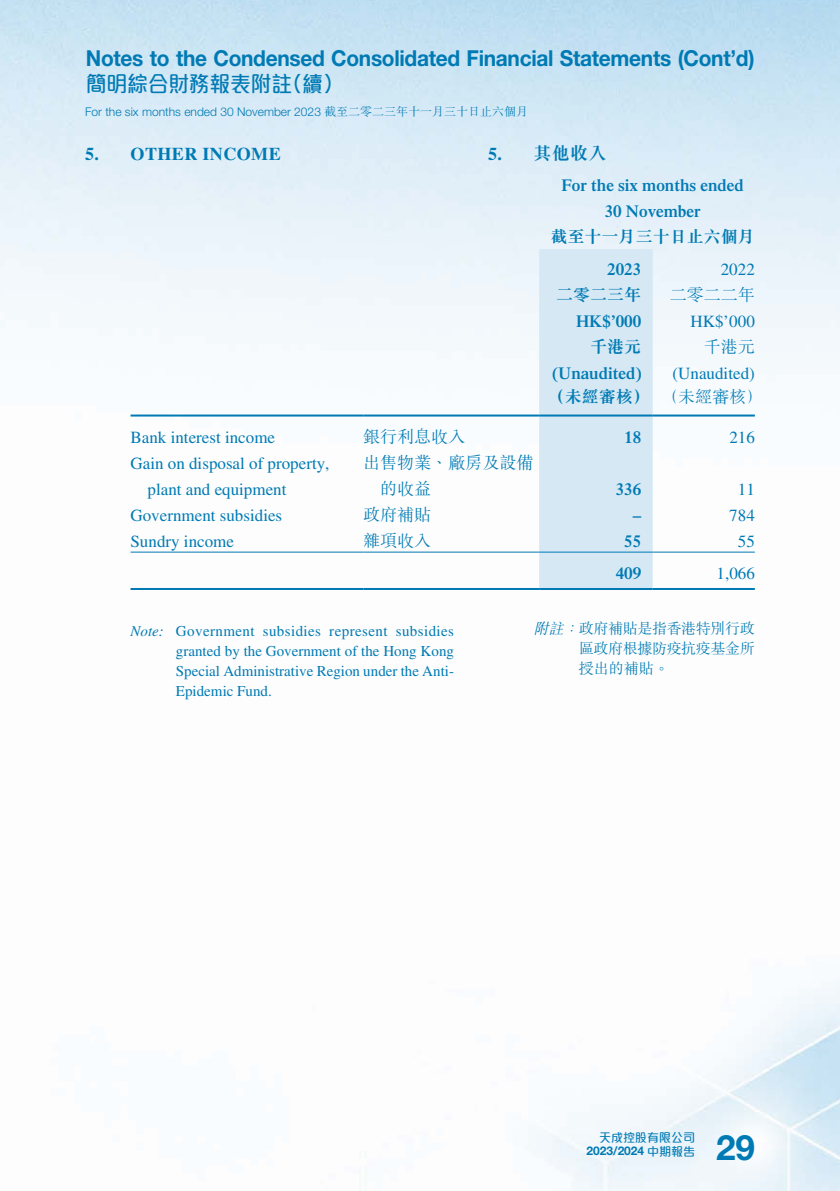
<style>
.page{position:relative;width:840px;height:1191px;background:#fff}
.page>*{position:absolute;margin:0;border:0;box-sizing:border-box;transform-origin:0 0}
.t1{font:700 35px "Helvetica Neue LT Std";color:#007ab4}
.t2{font:700 22px "Helvetica Neue LT Std";letter-spacing:-.015em;color:#007ab4;scale:.95 1}
.t3{font:500 22px "M Elle HK";letter-spacing:-.015em;color:#007ab4;scale:.95 1}
.t4{font:700 18px "Times LT Std";letter-spacing:.025em;color:#007ab4}
.t5{font:700 18px "M Sung HK";color:#007ab4}
.t6{font:17px/26px "Times LT Std";color:#007ab4}
.t7{font:600 17px/26px "Times LT Std";color:#007ab4;text-align:center}
.t8{font:300 17px/26px "M Sung HK";color:#007ab4}
.t9{font:700 17px "M Sung HK";color:#007ab4}
.t10{font:15px/20px "Times LT Std";color:#007ab4;text-align:justify}
.t11{font:300 15px/20px "M Sung HK";letter-spacing:-.025em;color:#007ab4;text-align:justify}
.t12{font:300 12px "Helvetica Neue LT Std";color:#007ab4}
.t13{font:700 12px "Helvetica Neue LT Std";color:#007ab4}
.t14{font:500 12px "M Elle HK";color:#007ab4}
.s1{font-family:"M Sung HK"}
.s2{font-family:"Times LT Std"}
.s3{font-weight:300}
.s4{font-style:italic}
.s5{font-family:"M Elle HK";font-weight:500}
</style>
<div class="page">
<img style="left:0;top:0;width:839px;height:1191px">
<div style="left:539px;top:249px;width:113px;height:339px;background:#d5e8f4"></div>
<hr style="left:130px;top:414px;width:233px;height:2px;background:#007ab4">
<hr style="left:363px;top:414px;width:176px;height:2px;background:#007ab4">
<hr style="left:539px;top:414px;width:113px;height:2px;background:#007ab4">
<hr style="left:652px;top:414px;width:102px;height:2px;background:#007ab4">
<hr style="left:130px;top:551px;width:233px;height:1px;background:#007ab4">
<hr style="left:363px;top:551px;width:176px;height:1px;background:#007ab4">
<hr style="left:539px;top:551px;width:113px;height:1px;background:#007ab4">
<hr style="left:652px;top:551px;width:102px;height:1px;background:#007ab4">
<hr style="left:130px;top:588px;width:233px;height:2px;background:#007ab4">
<hr style="left:363px;top:588px;width:176px;height:2px;background:#007ab4">
<hr style="left:539px;top:588px;width:113px;height:2px;background:#007ab4">
<hr style="left:652px;top:588px;width:102px;height:2px;background:#007ab4">
<h2 class="t2" style="left:86px;top:45px;width:705px">Notes to the Condensed Consolidated Financial Statements (Cont’d)</h2>
<h2 class="t3" style="left:86px;top:69px;width:273px">簡明綜合財務報表附註（續）</h2>
<p class="t12" style="left:85px;top:104px;width:444px">For the six months ended 30 November 2023 <span class="s1">截至二零二三年十一月三十日止六個月</span></p>
<p class="t4" style="left:85px;top:143px;width:197px">5. OTHER INCOME</p>
<p class="t5" style="left:488px;top:140px;width:120px"><span class="s2">5.</span> 其他收入</p>
<p class="t7" style="left:561px;top:172px;width:184px">For the six months ended<br>30 November</p>
<p class="t9" style="left:550px;top:225px;width:205px">截至十一月三十日止六個月</p>
<p class="t7" style="left:607px;top:256px;width:35px">2023</p>
<p class="t6" style="left:720px;top:256px;width:35px">2022</p>
<p class="t9" style="left:556px;top:283px;width:86px">二零二三年</p>
<p class="t8" style="left:669px;top:281px;width:86px">二零二二年</p>
<p class="t7" style="left:575px;top:308px;width:67px">HK$’000</p>
<p class="t6" style="left:690px;top:308px;width:66px">HK$’000</p>
<p class="t9" style="left:590px;top:335px;width:52px">千港元</p>
<p class="t8" style="left:703px;top:333px;width:52px">千港元</p>
<p class="t7" style="left:552px;top:360px;width:90px">(Unaudited)</p>
<p class="t6" style="left:672px;top:360px;width:84px">(Unaudited)</p>
<p class="t9" style="left:547px;top:385px;width:217px">（未經審核） <span class="s3">（未經審核）</span></p>
<p class="t6" style="left:130px;top:424px;width:146px">Bank interest income</p>
<p class="t8" style="left:363px;top:422px;width:103px">銀行利息收入</p>
<p class="t7" style="left:624px;top:423px;width:18px">18</p>
<p class="t6" style="left:729px;top:424px;width:27px">216</p>
<p class="t6" style="left:147px;top:450px;width:183px;text-indent:-17px">Gain on disposal of property, plant and equipment</p>
<p class="t8" style="left:380px;top:448px;width:154px;text-indent:-17px">出售物業、廠房及設備的收益</p>
<p class="t7" style="left:615px;top:475px;width:27px">336</p>
<p class="t6" style="left:737px;top:476px;width:18px">11</p>
<p class="t6" style="left:130px;top:502px;width:153px">Government subsidies</p>
<p class="t8" style="left:363px;top:500px;width:69px">政府補貼</p>
<p class="t7" style="left:632px;top:501px;width:10px">–</p>
<p class="t6" style="left:729px;top:502px;width:27px">784</p>
<p class="t6" style="left:130px;top:528px;width:105px">Sundry income</p>
<p class="t8" style="left:363px;top:526px;width:69px">雜項收入</p>
<p class="t7" style="left:624px;top:527px;width:18px">55</p>
<p class="t6" style="left:737px;top:528px;width:18px">55</p>
<p class="t7" style="left:615px;top:559px;width:27px">409</p>
<p class="t6" style="left:716px;top:560px;width:40px">1,066</p>
<p class="t10" style="left:176px;top:621px;width:279px;text-indent:-45px"><span class="s4">Note:</span> Government subsidies represent subsidies granted by the Government of the Hong Kong Special Administrative Region under the Anti-Epidemic Fund.</p>
<p class="t11" style="left:578px;top:618px;width:177px;text-indent:-45px"><span class="s4">附註：</span>政府補貼是指香港特別行政區政府根據防疫抗疫基金所授出的補貼。</p>
<p class="t14" style="left:599px;top:1128px;width:97px">天成控股有限公司</p>
<p class="t13" style="left:586px;top:1143px;width:110px">2023/2024 <span class="s5">中期報告</span></p>
<h1 class="t1" style="left:715px;top:1126px;width:40px">29</h1>
</div>
